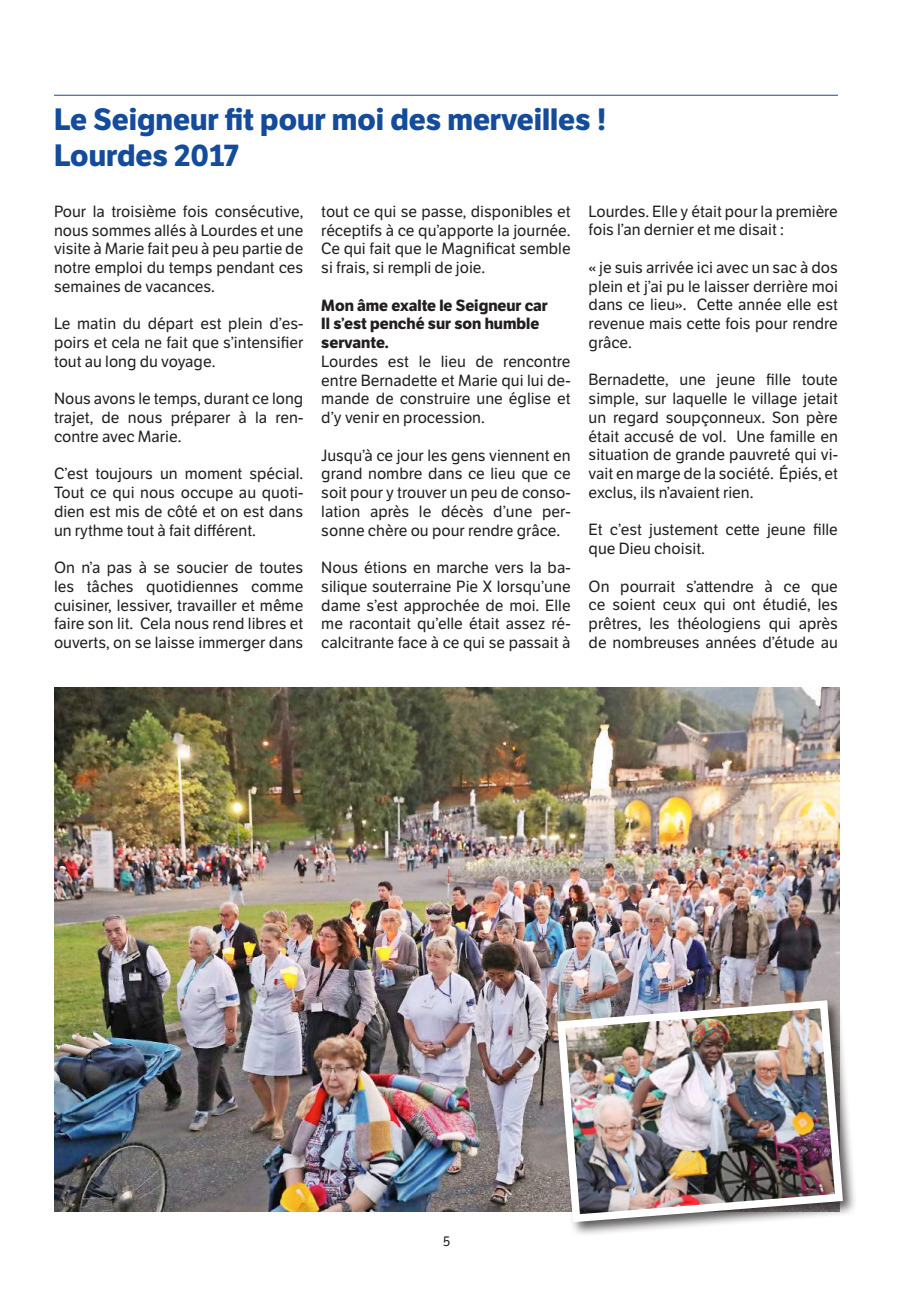
<style>
.page{position:relative;width:906px;height:1289px;background:#fff}
.page>*{position:absolute;margin:0;border:0;box-sizing:border-box;transform-origin:0 0}
.t1{font:700 30px/36px "LFT Etica";color:#144c9b}
.t2{font:15.75px/18.8px "LFT Etica";color:#231f20;text-align:justify}
.t3{font:700 15.75px/18.8px "LFT Etica";color:#231f20}
.t4{font:13.5px "LFT Etica";color:#231f20}
</style>
<div class="page">
<hr style="left:54px;top:95px;width:784px;height:1px;background:#144c9b">
<img style="left:54px;top:687px;width:785px;height:524px">
<div style="left:554px;top:997px;width:304px;height:240px;background:#231f20;opacity:.75"></div>
<img style="left:553px;top:996px;width:294px;height:230px">
<h1 class="t1" style="left:54px;top:101px;width:554px">Le Seigneur fit pour moi des merveilles !<br>Lourdes 2017</h1>
<p class="t2" style="left:54px;top:202px;width:251px">Pour la troisième fois consécutive, nous sommes allés à Lourdes et une visite à Marie fait peu à peu partie de notre emploi du temps pendant ces semaines de vacances.</p>
<p class="t2" style="left:54px;top:315px;width:251px">Le matin du départ est plein d’es&shy;poirs et cela ne fait que s’intensifier tout au long du voyage.</p>
<p class="t2" style="left:54px;top:390px;width:251px">Nous avons le temps, durant ce long trajet, de nous préparer à la ren&shy;contre avec Marie.</p>
<p class="t2" style="left:54px;top:465px;width:251px">C’est toujours un moment spécial.<br>Tout ce qui nous occupe au quoti&shy;dien est mis de côté et on est dans un rythme tout à fait différent.</p>
<p class="t2" style="left:54px;top:558px;width:251px">On n’a pas à se soucier de toutes les tâches quotidiennes comme cuisiner, lessiver, travailler et même faire son lit. Cela nous rend libres et ouverts, on se laisse immerger dans</p>
<p class="t2" style="left:588px;top:202px;width:251px">Lourdes. Elle y était pour la première fois l’an dernier et me disait :</p>
<p class="t2" style="left:588px;top:258px;width:251px">« je suis arrivée ici avec un sac à dos plein et j’ai pu le laisser derrière moi dans ce lieu». Cette année elle est revenue mais cette fois pour rendre grâce.</p>
<p class="t2" style="left:588px;top:371px;width:251px">Bernadette, une jeune fille toute simple, sur laquelle le village jetait un regard soupçonneux. Son père était accusé de vol. Une famille en situation de grande pauvreté qui vi&shy;vait en marge de la société. Épiés, et exclus, ils n’avaient rien.</p>
<p class="t2" style="left:588px;top:521px;width:251px">Et c’est justement cette jeune fille que Dieu choisit.</p>
<p class="t2" style="left:588px;top:577px;width:251px">On pourrait s’attendre à ce que ce soient ceux qui ont étudié, les prêtres, les théologiens qui après de nombreuses années d’étude au</p>
<p class="t2" style="left:321px;top:202px;width:251px">tout ce qui se passe, disponibles et réceptifs à ce qu’apporte la journée.<br>Ce qui fait que le Magnificat semble si frais, si rempli de joie.</p>
<p class="t3" style="left:321px;top:296px;width:228px">Mon âme exalte le Seigneur car<br>Il s’est penché sur son humble servante.</p>
<p class="t2" style="left:321px;top:352px;width:251px">Lourdes est le lieu de rencontre entre Bernadette et Marie qui lui de&shy;mande de construire une église et d’y venir en procession.</p>
<p class="t2" style="left:321px;top:446px;width:251px">Jusqu’à ce jour les gens viennent en grand nombre dans ce lieu que ce soit pour y trouver un peu de conso&shy;lation après le décès d’une per&shy;sonne chère ou pour rendre grâce.</p>
<p class="t2" style="left:321px;top:558px;width:251px">Nous étions en marche vers la ba&shy;silique souterraine Pie X lorsqu’une dame s’est approchée de moi. Elle me racontait qu’elle était assez ré&shy;calcitrante face à ce qui se passait à</p>
<p class="t4" style="left:443px;top:1232px;width:9px">5</p>
</div>
